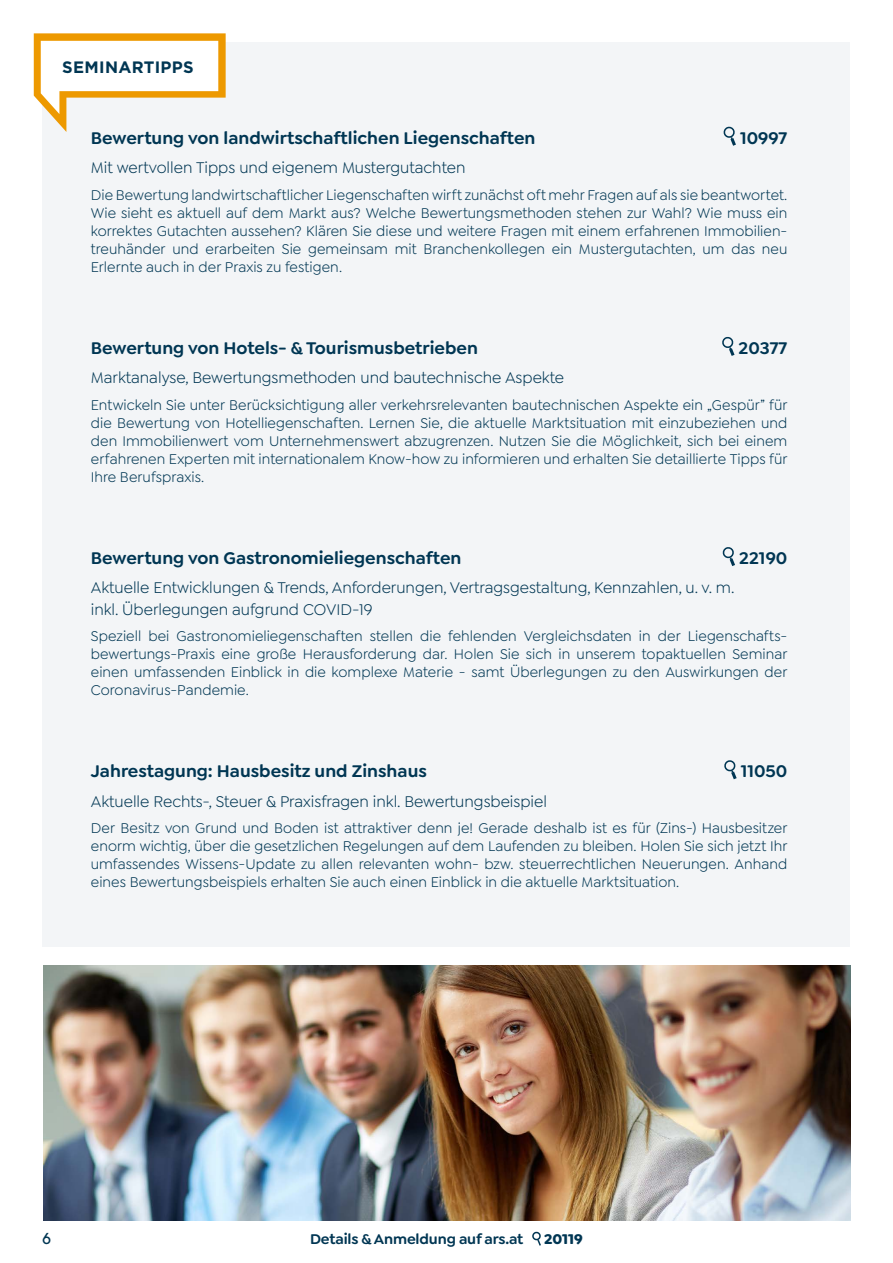
<style>
.page{position:relative;width:893px;height:1263px;background:#fff}
.page>*{position:absolute;margin:0;border:0;box-sizing:border-box;transform-origin:0 0}
.t1{font:600 18px "Goldplay";color:#003653}
.t2{font:16.5px/21px "Goldplay";color:#003653}
.t3{font:700 16.5px "Gotham";letter-spacing:.02em;color:#003653}
.t4{font:15px/18px "Goldplay";letter-spacing:.005em;color:#003653;text-align:justify}
.t5{font:600 15px "Goldplay";letter-spacing:-.01em;color:#003653}
.t6{font:700 15px "Goldplay";letter-spacing:-.01em;color:#003653}
.t7{font:500 15px "ITC Avant Garde Std";color:#003653}
</style>
<div class="page">
<div style="left:43px;top:43px;width:807px;height:904px;background:#f3f5f7"></div>
<svg style="left:723px;top:126px;width:13px;height:20px"></svg>
<svg style="left:722px;top:336px;width:13px;height:20px"></svg>
<svg style="left:722px;top:547px;width:13px;height:19px"></svg>
<svg style="left:724px;top:760px;width:13px;height:20px"></svg>
<svg style="left:532px;top:1231px;width:9px;height:15px"></svg>
<svg style="left:34px;top:33px;width:192px;height:99px"></svg>
<img style="left:44px;top:965px;width:806px;height:255px">
<p class="t3" style="left:62px;top:56px;width:133px">SEMINARTIPPS</p>
<p class="t1" style="left:91px;top:126px;width:446px">Bewertung von landwirtschaftlichen Liegenschaften</p>
<p class="t1" style="left:740px;top:126px;width:49px">10997</p>
<p class="t2" style="left:91px;top:157px;width:376px">Mit wertvollen Tipps und eigenem Mustergutachten</p>
<p class="t4" style="left:91px;top:186px;width:698px">Die Bewertung landwirtschaftlicher Liegenschaften wirft zunächst oft mehr Fragen auf als sie beantwortet.<br>Wie sieht es aktuell auf dem Markt aus? Welche Bewertungsmethoden stehen zur Wahl? Wie muss ein korrektes Gutachten aussehen? Klären Sie diese und weitere Fragen mit einem erfahrenen Immobilien&shy;treuhänder und erarbeiten Sie gemeinsam mit Branchenkollegen ein Mustergutachten, um das neu Erlernte auch in der Praxis zu festigen.</p>
<p class="t1" style="left:91px;top:337px;width:389px">Bewertung von Hotels- &amp; Tourismusbetrieben</p>
<p class="t1" style="left:739px;top:337px;width:50px">20377</p>
<p class="t2" style="left:91px;top:367px;width:475px">Marktanalyse, Bewertungsmethoden und bautechnische Aspekte</p>
<p class="t4" style="left:91px;top:396px;width:698px">Entwickeln Sie unter Berücksichtigung aller verkehrsrelevanten bautechnischen Aspekte ein „Gespür” für die Bewertung von Hotelliegenschaften. Lernen Sie, die aktuelle Marktsituation mit einzubeziehen und den Immobilienwert vom Unternehmenswert abzugrenzen. Nutzen Sie die Möglichkeit, sich bei einem erfahrenen Experten mit internationalem Know-how zu informieren und erhalten Sie detaillierte Tipps für Ihre Berufspraxis.</p>
<p class="t1" style="left:91px;top:547px;width:372px">Bewertung von Gastronomieliegenschaften</p>
<p class="t1" style="left:739px;top:547px;width:50px">22190</p>
<p class="t2" style="left:91px;top:577px;width:645px">Aktuelle Entwicklungen &amp; Trends, Anforderungen, Vertragsgestaltung, Kennzahlen, u. v. m. inkl. Überlegungen aufgrund COVID-19</p>
<p class="t4" style="left:91px;top:627px;width:698px;text-align:left">Speziell bei Gastronomieliegenschaften stellen die fehlenden Vergleichsdaten in der Liegenschafts&shy;bewertungs-Praxis eine große Herausforderung dar. Holen Sie sich in unserem topaktuellen Seminar einen umfassenden Einblick in die komplexe Materie - samt Überlegungen zu den Auswirkungen der Coronavirus-Pandemie.</p>
<p class="t1" style="left:91px;top:760px;width:338px">Jahrestagung: Hausbesitz und Zinshaus</p>
<p class="t1" style="left:741px;top:760px;width:48px">11050</p>
<p class="t2" style="left:91px;top:791px;width:458px">Aktuelle Rechts-, Steuer &amp; Praxisfragen inkl. Bewertungsbeispiel</p>
<p class="t4" style="left:91px;top:819px;width:698px">Der Besitz von Grund und Boden ist attraktiver denn je! Gerade deshalb ist es für (Zins-) Hausbesitzer enorm wichtig, über die gesetzlichen Regelungen auf dem Laufenden zu bleiben. Holen Sie sich jetzt Ihr umfassendes Wissens-Update zu allen relevanten wohn- bzw. steuerrechtlichen Neuerungen. Anhand eines Bewertungsbeispiels erhalten Sie auch einen Einblick in die aktuelle Marktsituation.</p>
<p class="t7" style="left:43px;top:1229px;width:10px">6</p>
<p class="t5" style="left:310px;top:1230px;width:215px">Details &amp; Anmeldung auf ars.at</p>
<p class="t6" style="left:544px;top:1229px;width:40px">20119</p>
</div>
